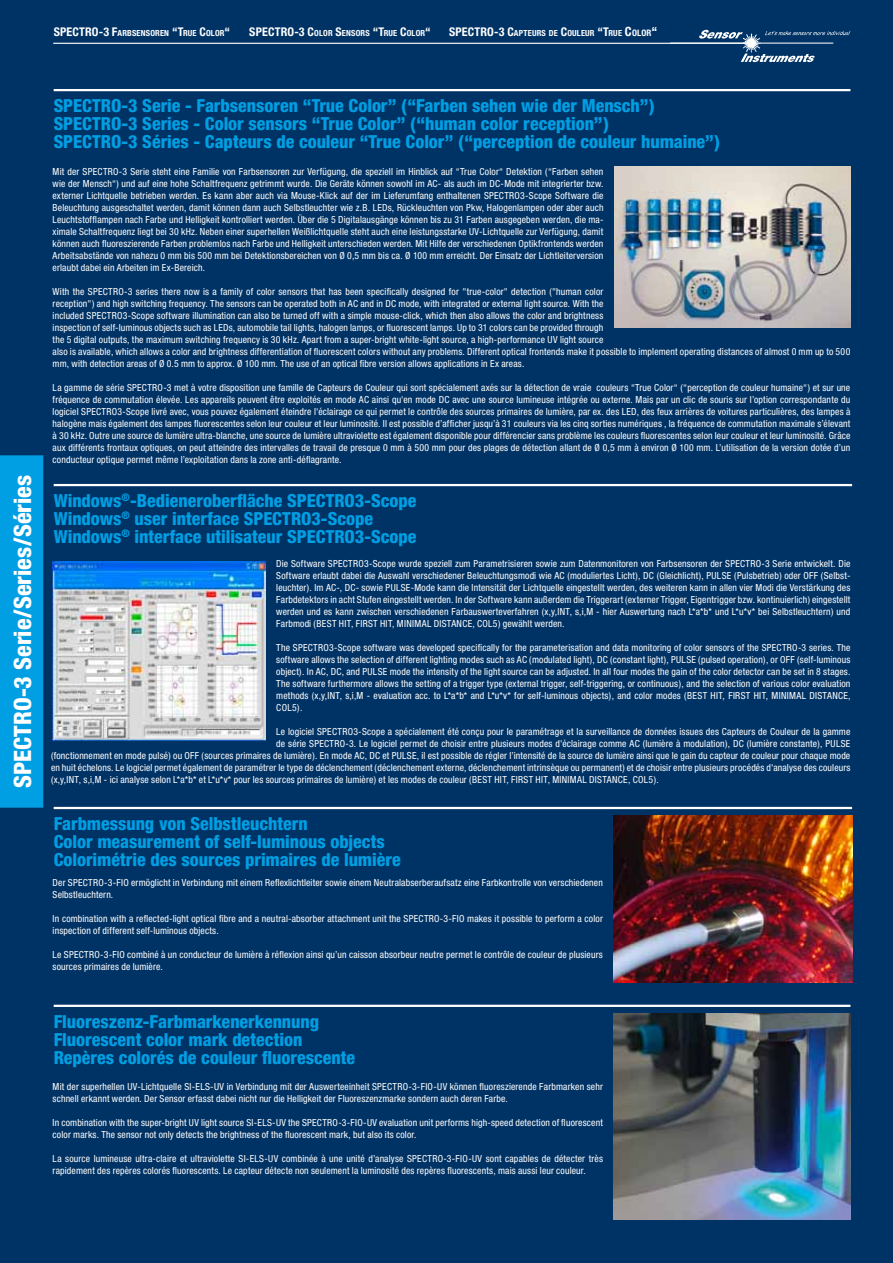
<style>
.page{position:relative;width:893px;height:1263px;background:#003365}
.page>*{position:absolute;margin:0;border:0;box-sizing:border-box;transform-origin:0 0}
.t1{font:800 condensed 24px "Helvetica Neue";color:#fff}
.t2{font:800 condensed 18px/18px "Helvetica Neue";color:#009ee3}
.t3{font:700 condensed 12px "Helvetica Neue";letter-spacing:.015em;color:#fff}
.t4{font:condensed 9.75px/12px "Helvetica Neue";letter-spacing:.015em;color:#fff}
.t5{font:700 condensed 8.4px "Helvetica Neue";letter-spacing:.025em;color:#fff}
.s1{font-size:8.4px}
.s2{font-size:12px}
.s3{font-size:12.75px}
.s4{font-size:8.85px}
</style>
<div class="page">
<hr style="left:53px;top:43px;width:702px;height:1px;background:#fff">
<svg style="left:741px;top:54px;width:74px;height:8px"></svg>
<svg style="left:699px;top:30px;width:44px;height:9px"></svg>
<hr style="left:670px;top:43px;width:163px;height:1px;background:#fff">
<img style="left:743px;top:34px;width:18px;height:19px">
<svg style="left:765px;top:31px;width:85px;height:4px"></svg>
<hr style="left:54px;top:484px;width:798px;height:2px;background:#fff">
<img style="left:53px;top:562px;width:213px;height:178px">
<div style="left:1px;top:456px;width:42px;height:351px;background:#009ee3"></div>
<div style="left:0;top:455px;width:43px;height:353px;border:2px solid #009ee3"></div>
<hr style="left:54px;top:89px;width:796px;height:2px;background:#fff">
<img style="left:614px;top:167px;width:236px;height:160px">
<hr style="left:54px;top:1005px;width:796px;height:2px;background:#fff">
<img style="left:614px;top:1014px;width:236px;height:206px">
<hr style="left:54px;top:807px;width:798px;height:2px;background:#fff">
<img style="left:614px;top:816px;width:238px;height:166px">
<p class="t3" style="left:54px;top:24px;width:98px">SPECTRO-3 F<span class="s1">ARBSENSORE</span></p>
<p class="t5" style="left:164px;top:28px;width:67px">N <span class="s2">“</span><span class="s2">T</span>RUE <span class="s2">C</span>OLOR<span class="s2">“</span></p>
<p class="t3" style="left:249px;top:24px;width:108px">SPECTRO-3 C<span class="s1">OLOR</span> S<span class="s1">ENSORS</span></p>
<p class="t5" style="left:373px;top:28px;width:60px"><span class="s2">“</span><span class="s2">T</span>RUE <span class="s2">C</span>OLOR<span class="s2">“</span></p>
<p class="t5" style="left:449px;top:28px;width:210px"><span class="s2">SPECTRO-3 C</span>APTEURS DE <span class="s2">C</span>OULEUR <span class="s2">“</span><span class="s2">T</span>RUE <span class="s3">C</span><span class="s4">OLOR</span><span class="s3">“</span></p>
<h1 class="t1" style="left:8px;top:788px;width:314px;rotate:-90deg">SPECTRO-3 Serie/Series/Séries</h1>
<p class="t2" style="left:54px;top:97px;width:668px">SPECTRO-3 Serie - Farbsensoren “True Color” (“Farben sehen wie der Mensch”)<br>SPECTRO-3 Series - Color sensors “True Color” (“human color reception”)<br>SPECTRO-3 Séries - Capteurs de couleur “True Color” (“perception de couleur humaine”)</p>
<p class="t4" style="left:53px;top:165px;width:552px;text-align:justify">Mit der SPECTRO-3 Serie steht eine Familie von Farbsensoren zur Verfügung, die speziell im Hinblick auf “True Color“ Detektion (“Farben sehen wie der Mensch“) und auf eine hohe Schaltfrequenz getrimmt wurde. Die Geräte können sowohl im AC- als auch im DC-Mode mit integrierter bzw. externer Lichtquelle betrieben werden. Es kann aber auch via Mouse-Klick auf der im Lieferumfang enthaltenen SPECTRO3-Scope Software die Beleuchtung ausgeschaltet werden, damit können dann auch Selbstleuchter wie z.B. LEDs, Rückleuchten von Pkw, Halogenlampen oder aber auch Leuchtstofflampen nach Farbe und Helligkeit kontrolliert werden. Über die 5 Digitalausgänge können bis zu 31 Farben ausgegeben werden, die ma&shy;ximale Schaltfrequenz liegt bei 30 kHz. Neben einer superhellen Weißlichtquelle steht auch eine leistungsstarke UV-Lichtquelle zur Verfügung, damit können auch fluoreszierende Farben problemlos nach Farbe und Helligkeit unterschieden werden. Mit Hilfe der verschiedenen Optikfrontends werden Arbeitsabstände von nahezu 0 mm bis 500 mm bei Detektionsbereichen von Ø 0,5 mm bis ca. Ø 100 mm erreicht. Der Einsatz der Lichtleiterversion erlaubt dabei ein Arbeiten im Ex-Bereich.</p>
<p class="t4" style="left:53px;top:285px;width:799px">With the SPECTRO-3 series there now is a family of color sensors that has been specifically designed for "true-color" detection ("human color<br>reception") and high switching frequency. The sensors can be operated both in AC and in DC mode, with integrated or external light source. With the<br>included SPECTRO3-Scope software illumination can also be turned off with a simple mouse-click, which then also allows the color and brightness<br>inspection of self-luminous objects such as LEDs, automobile tail lights, halogen lamps, or fluorescent lamps. Up to 31 colors can be provided through<br>the 5 digital outputs, the maximum switching frequency is 30 kHz. Apart from a super-bright white-light source, a high-performance UV light source<br>also is available, which allows a color and brightness differentiation of fluorescent colors without any problems. Different optical frontends make it possible to implement operating distances of almost 0 mm up to 500 mm, with detection areas of Ø 0.5 mm to approx. Ø 100 mm. The use of an optical fibre version allows applications in Ex areas.</p>
<p class="t4" style="left:53px;top:381px;width:799px;text-align:justify">La gamme de série SPECTRO-3 met à votre disposition une famille de Capteurs de Couleur qui sont spécialement axés sur la détection de vraie couleurs “True Color“ (“perception de couleur humaine“) et sur une fréquence de commutation élevée. Les appareils peuvent être exploités en mode AC ainsi qu'en mode DC avec une source lumineuse intégrée ou externe. Mais par un clic de souris sur l’option correspondante du logiciel SPECTRO3-Scope livré avec, vous pouvez également éteindre l'éclairage ce qui permet le contrôle des sources primaires de lumière, par ex. des LED, des feux arrières de voitures particulières, des lampes à halogène mais également des lampes fluorescentes selon leur couleur et leur luminosité. Il est possible d’afficher jusqu’à 31 couleurs via les cinq sorties numériques , la fréquence de commutation maximale s’élevant à 30 kHz. Outre une source de lumière ultra-blanche, une source de lumière ultraviolette est également disponible pour différencier sans problème les couleurs fluorescentes selon leur couleur et leur luminosité. Grâce aux différents frontaux optiques, on peut atteindre des intervalles de travail de presque 0 mm à 500 mm pour des plages de détection allant de Ø 0,5 mm à environ Ø 100 mm. L’utilisation de la version dotée d’un conducteur optique permet même l’exploitation dans la zone anti-déflagrante.</p>
<h2 class="t2" style="left:54px;top:492px;width:364px">Windows<sup>®</sup>-Bedieneroberfläche SPECTRO3-Scope<br>Windows<sup>®</sup> user interface SPECTRO3-Scope<br>Windows<sup>®</sup> interface utilisateur SPECTRO3-Scope</h2>
<p class="t4" style="left:276px;top:558px;width:576px;text-align:justify">Die Software SPECTRO3-Scope wurde speziell zum Parametrisieren sowie zum Datenmonitoren von Farbsensoren der SPECTRO-3 Serie entwickelt. Die Software erlaubt dabei die Auswahl verschiedener Beleuchtungsmodi wie AC (moduliertes Licht), DC (Gleichlicht), PULSE (Pulsbetrieb) oder OFF (Selbst&shy;leuchter). Im AC-, DC- sowie PULSE-Mode kann die Intensität der Lichtquelle eingestellt werden, des weiteren kann in allen vier Modi die Verstärkung des Farbdetektors in acht Stufen eingestellt werden. In der Software kann außerdem die Triggerart (externer Trigger, Eigentrigger bzw. kontinuierlich) eingestellt werden und es kann zwischen verschiedenen Farbauswerteverfahren (x,y,INT, s,i,M - hier Auswertung nach L*a*b* und L*u*v* bei Selbstleuchtern) und Farbmodi (BEST HIT, FIRST HIT, MINIMAL DISTANCE, COL5) gewählt werden.</p>
<p class="t4" style="left:276px;top:642px;width:576px;text-align:justify">The SPECTRO3-Scope software was developed specifically for the parameterisation and data monitoring of color sensors of the SPECTRO-3 series. The software allows the selection of different lighting modes such as AC (modulated light), DC (constant light), PULSE (pulsed operation), or OFF (self-luminous object). In AC, DC, and PULSE mode the intensity of the light source can be adjusted. In all four modes the gain of the color detector can be set in 8 stages.<br>The software furthermore allows the setting of a trigger type (external trigger, self-triggering, or continuous), and the selection of various color evaluation methods (x,y,INT, s,i,M - evaluation acc. to L*a*b* and L*u*v* for self-luminous objects), and color modes (BEST HIT, FIRST HIT, MINIMAL DISTANCE, COL5).</p>
<p class="t4" style="left:51px;top:726px;width:801px;text-align:right">Le logiciel SPECTRO3-Scope a spécialement été conçu pour le paramétrage et la surveillance de données issues des Capteurs de Couleur de la gamme<br>de série SPECTRO-3. Le logiciel permet de choisir entre plusieurs modes d'éclairage comme AC (lumière à modulation), DC (lumière constante), PULSE<br>(fonctionnement en mode pulsé) ou OFF (sources primaires de lumière). En mode AC, DC et PULSE, il est possible de régler l’intensité de la source de lumière ainsi que le gain du capteur de couleur pour chaque mode en huit échelons. Le logiciel permet également de paramétrer le type de déclenchement (déclenchement externe, déclenchement intrinsèque ou permanent) et de choisir entre plusieurs procédés d'analyse des couleurs</p>
<p class="t4" style="left:51px;top:774px;width:609px">(x,y,INT, s,i,M - ici analyse selon L*a*b* et L*u*v* pour les sources primaires de lumière) et les modes de couleur (BEST HIT, FIRST HIT, MINIMAL DISTANCE, COL5).</p>
<h2 class="t2" style="left:54px;top:815px;width:349px">Farbmessung von Selbstleuchtern<br>Color measurement of self-luminous objects<br>Colorimétrie des sources primaires de lumière</h2>
<p class="t4" style="left:53px;top:876px;width:552px">Der SPECTRO-3-FIO ermöglicht in Verbindung mit einem Reflexlichtleiter sowie einem Neutralabserberaufsatz eine Farbkontrolle von verschiedenen<br>Selbstleuchtern.</p>
<p class="t4" style="left:53px;top:912px;width:552px">In combination with a reflected-light optical fibre and a neutral-absorber attachment unit the SPECTRO-3-FIO makes it possible to perform a color inspection of different self-luminous objects.</p>
<p class="t4" style="left:53px;top:948px;width:552px">Le SPECTRO-3-FIO combiné à un conducteur de lumière à réflexion ainsi qu’un caisson absorbeur neutre permet le contrôle de couleur de plusieurs sources primaires de lumière.</p>
<h2 class="t2" style="left:54px;top:1012px;width:303px">Fluoreszenz-Farbmarkenerkennung<br>Fluorescent color mark detection<br>Repères colorés de couleur fluorescente</h2>
<p class="t4" style="left:53px;top:1081px;width:552px">Mit der superhellen UV-Lichtquelle SI-ELS-UV in Verbindung mit der Auswerteeinheit SPECTRO-3-FIO-UV können fluoreszierende Farbmarken sehr schnell erkannt werden. Der Sensor erfasst dabei nicht nur die Helligkeit der Fluoreszenzmarke sondern auch deren Farbe.</p>
<p class="t4" style="left:53px;top:1117px;width:552px">In combination with the super-bright UV light source SI-ELS-UV the SPECTRO-3-FIO-UV evaluation unit performs high-speed detection of fluorescent color marks. The sensor not only detects the brightness of the fluorescent mark, but also its color.</p>
<p class="t4" style="left:53px;top:1153px;width:552px">La source lumineuse ultra-claire et ultraviolette SI-ELS-UV combinée à une unité d’analyse SPECTRO-3-FIO-UV sont capables de détecter très rapidement des repères colorés fluorescents. Le capteur détecte non seulement la luminosité des repères fluorescents, mais aussi leur couleur.</p>
</div>
